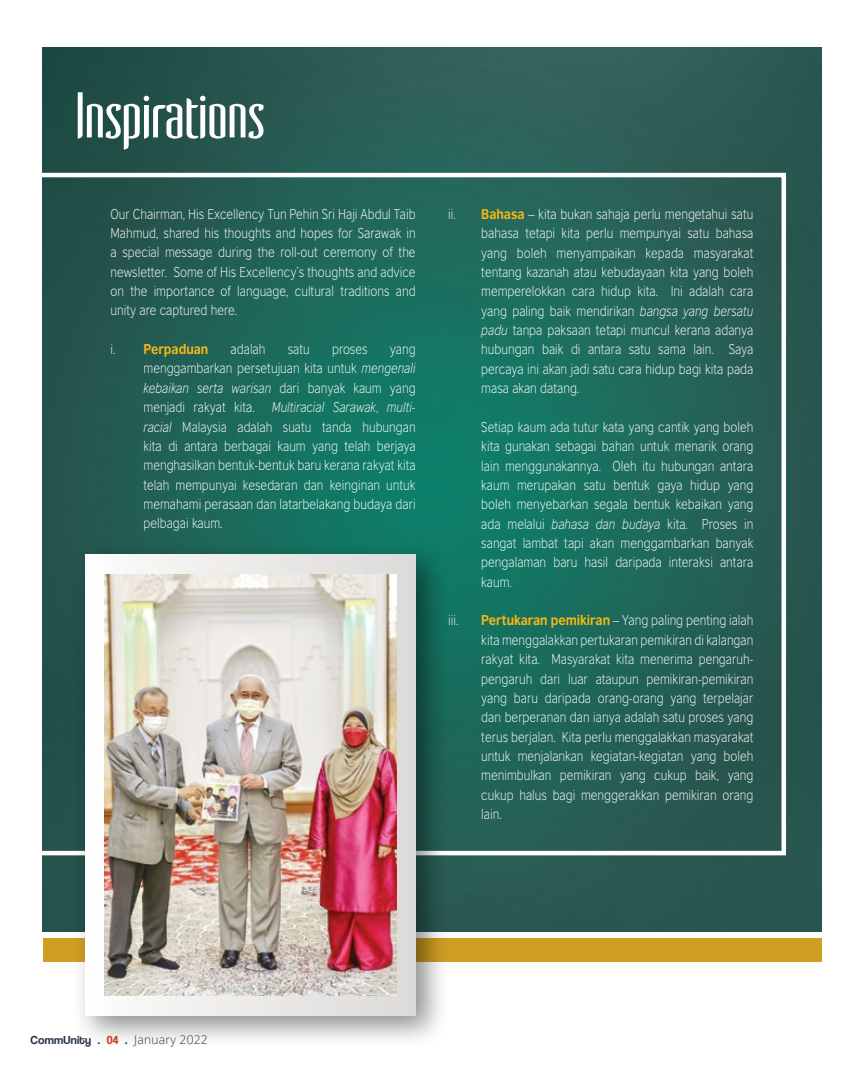
<style>
.page{position:relative;width:864px;height:1080px;background:#fff}
.page>*{position:absolute;margin:0;border:0;box-sizing:border-box;transform-origin:0 0}
.t1{font:61.05px "Verve Std";color:#fff}
.t2{font:300 13.35px/19.4px "British Council Sans";color:#fff;text-align:justify;scale:.9 1}
.t3{font:700 13.35px "British Council Sans";color:#fdb913;scale:.9 1}
.t4{font:11.85px "Coolvetica Rg";letter-spacing:.02em;color:#2c394a}
.s1{font-weight:300;color:#fff}
.s2{font-style:italic}
.s3{font-weight:700;color:#fdb913}
.s4{color:#ca422c}
.s5{font-family:"Open Sans";font-weight:300}
</style>
<div class="page">
<div style="left:43px;top:938px;width:778px;height:24px;background:#cf9f24"></div>
<img style="left:43px;top:48px;width:778px;height:884px">
<div style="left:8px;top:173px;width:778px;height:682px;border:4px solid #fff"></div>
<div style="left:71px;top:542px;width:379px;height:508px;background:#000;opacity:.45"></div>
<div style="left:85px;top:555px;width:331px;height:460px;background:linear-gradient(to right,#fcfbfa,#dbd9d8)"></div>
<img style="left:105px;top:575px;width:291px;height:420px">
<h1 class="t1" style="left:76px;top:79px;width:190px">Inspirations</h1>
<p class="t2" style="left:111px;top:204px;width:341px">Our Chairman, His Excellency Tun Pehin Sri Haji Abdul Taib Mahmud, shared his thoughts and hopes for Sarawak in a special message during the roll-out ceremony of the newsletter. Some of His Excellency’s thoughts and advice on the importance of language, cultural traditions and unity are captured here.</p>
<p class="t3" style="left:111px;top:341px;width:110px"><span class="s1">i.</span> Perpaduan</p>
<p class="t2" style="left:231px;top:340px;width:40px">adalah</p>
<p class="t2" style="left:288px;top:340px;width:26px">satu</p>
<p class="t2" style="left:332px;top:340px;width:41px">proses</p>
<p class="t2" style="left:144px;top:340px;width:304px;text-indent:246px">yang menggambarkan persetujuan kita untuk <span class="s2">mengenali kebaikan serta warisan</span> dari banyak kaum yang menjadi rakyat kita.</p>
<p class="t2" style="left:144px;top:398px;width:304px;text-indent:128px"><span class="s2">Multiracial Sarawak</span>, <span class="s2">multi&shy;racial</span> Malaysia adalah suatu tanda hubungan kita di antara berbagai kaum yang telah berjaya menghasilkan bentuk-bentuk baru kerana rakyat kita telah mempunyai kesedaran dan keinginan untuk memahami perasaan dan latarbelakang budaya dari pelbagai kaum.</p>
<p class="t2" style="left:481px;top:204px;width:304px;text-indent:-33px">ii. <span class="s3">Bahasa</span> – kita bukan sahaja perlu mengetahui satu bahasa tetapi kita perlu mempunyai satu bahasa yang boleh menyampaikan kepada masyarakat tentang kazanah atau kebudayaan kita yang boleh memperelokkan cara hidup kita. Ini adalah cara yang paling baik mendirikan <span class="s2">bangsa yang bersatu padu</span> tanpa paksaan tetapi muncul kerana adanya hubungan baik di antara satu sama lain. Saya percaya ini akan jadi satu cara hidup bagi kita pada masa akan datang.</p>
<p class="t2" style="left:481px;top:417px;width:304px">Setiap kaum ada tutur kata yang cantik yang boleh kita gunakan sebagai bahan untuk menarik orang lain menggunakannya. Oleh itu hubungan antara kaum merupakan satu bentuk gaya hidup yang boleh menyebarkan segala bentuk kebaikan yang ada melalui <span class="s2">bahasa dan budaya</span> kita. Proses in sangat lambat tapi akan menggambarkan banyak pengalaman baru hasil daripada interaksi antara kaum.</p>
<p class="t2" style="left:448px;top:611px;width:13px">iii.</p>
<p class="t2" style="left:481px;top:611px;width:304px"><span class="s3">Pertukaran pemikiran</span> – Yang paling penting ialah kita menggalakkan pertukaran pemikiran di kalangan rakyat kita. Masyarakat kita menerima pengaruh&shy;pengaruh dari luar ataupun pemikiran-pemikiran yang baru daripada orang-orang yang terpelajar dan berperanan dan ianya adalah satu proses yang terus berjalan. Kita perlu menggalakkan masyarakat untuk menjalankan kegiatan-kegiatan yang boleh menimbulkan pemikiran yang cukup baik, yang cukup halus bagi menggerakkan pemikiran orang lain.</p>
<p class="t4" style="left:30px;top:1034px;width:179px">CommUnity . <span class="s4">04</span> . <span class="s5">January 2022</span></p>
</div>
